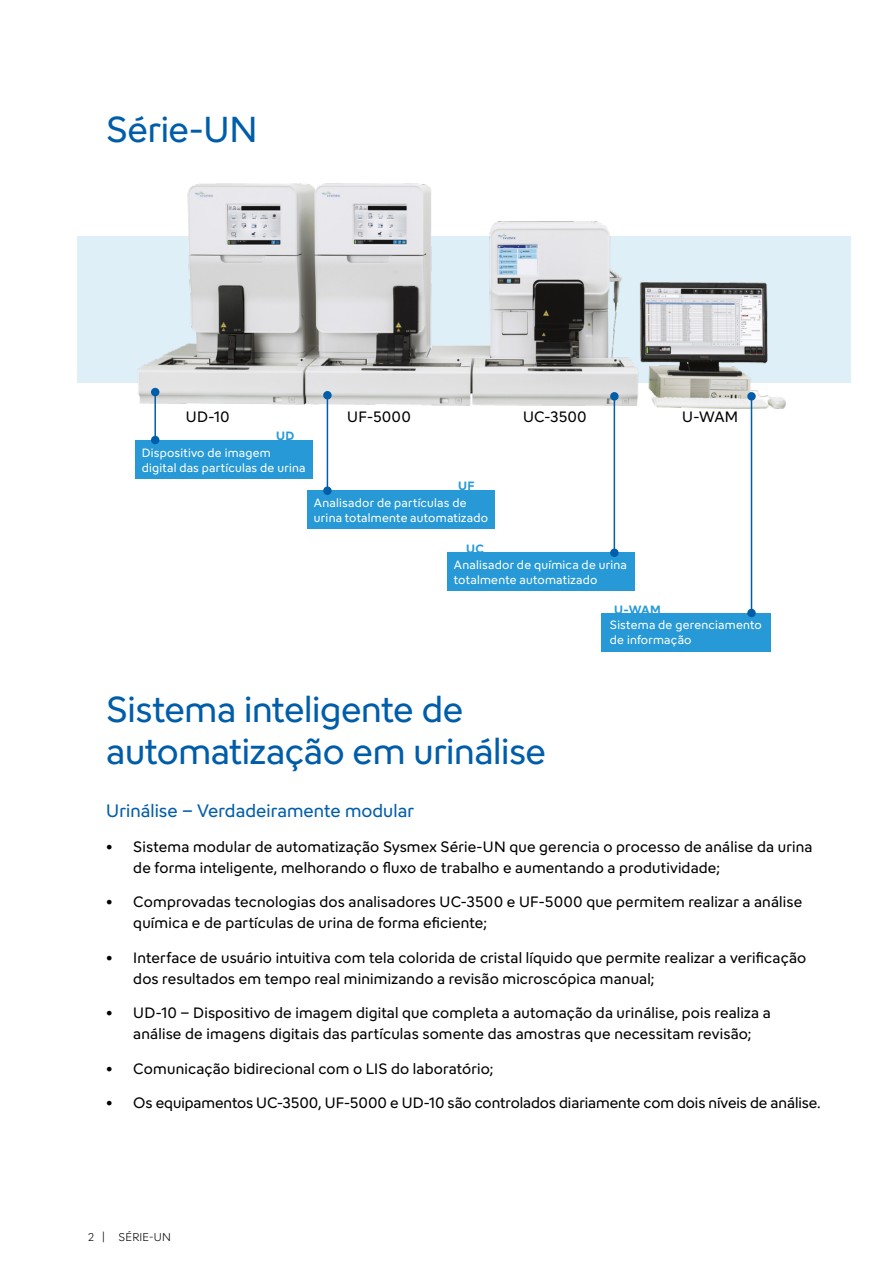
<style>
.page{position:relative;width:893px;height:1263px;background:#fff}
.page>*{position:absolute;margin:0;border:0;box-sizing:border-box;transform-origin:0 0}
.t1{font:36px/42px "Sysmex";letter-spacing:-.01em;color:#005da9}
.t2{font:18px "Sysmex";letter-spacing:.005em;color:#005da9}
.t3{font:15px/21px "Sysmex";letter-spacing:.01em;color:#000}
.t4{font:12px/15px "Sysmex";letter-spacing:.02em;color:#fff}
.t5{font:700 12px "Sysmex";letter-spacing:.02em;color:#2699d6}
.t6{font:300 11.25px "Sysmex";letter-spacing:.01em;color:#000}
</style>
<div class="page">
<div style="left:77px;top:236px;width:773px;height:147px;background:#deeff8"></div>
<div style="left:135px;top:440px;width:178px;height:38px;background:#2699d6"></div>
<div style="left:601px;top:613px;width:170px;height:38px;background:#2699d6"></div>
<img style="left:138px;top:183px;width:648px;height:229px">
<div style="left:308px;top:490px;width:187px;height:38px;background:#2699d6"></div>
<hr style="left:154px;top:394px;width:2px;height:45px;background:#005da9">
<div style="left:151px;top:388px;width:8px;height:8px;background:#005da9;border-radius:50%"></div>
<div style="left:151px;top:436px;width:8px;height:8px;background:#005da9;border-radius:50%"></div>
<hr style="left:327px;top:395px;width:1px;height:97px;background:#005da9">
<div style="left:323px;top:391px;width:9px;height:8px;background:#005da9;border-radius:50%"></div>
<div style="left:323px;top:486px;width:9px;height:9px;background:#005da9;border-radius:50%"></div>
<div style="left:448px;top:552px;width:187px;height:38px;background:#2699d6"></div>
<hr style="left:614px;top:395px;width:1px;height:158px;background:#005da9">
<div style="left:610px;top:392px;width:9px;height:8px;background:#005da9;border-radius:50%"></div>
<div style="left:610px;top:549px;width:9px;height:8px;background:#005da9;border-radius:50%"></div>
<hr style="left:751px;top:397px;width:1px;height:216px;background:#005da9">
<div style="left:747px;top:392px;width:9px;height:8px;background:#005da9;border-radius:50%"></div>
<div style="left:747px;top:609px;width:9px;height:8px;background:#005da9;border-radius:50%"></div>
<h1 class="t1" style="left:106px;top:107px;width:153px">Série-UN</h1>
<p class="t3" style="left:186px;top:405px;width:45px">UD-10</p>
<p class="t5" style="left:276px;top:428px;width:20px">UD</p>
<p class="t4" style="left:142px;top:444px;width:165px">Dispositivo de imagem digital das partículas de urina</p>
<p class="t3" style="left:347px;top:405px;width:65px">UF-5000</p>
<p class="t3" style="left:523px;top:405px;width:65px">UC-3500</p>
<p class="t3" style="left:682px;top:405px;width:57px">U-WAM</p>
<p class="t5" style="left:458px;top:478px;width:18px">UF</p>
<p class="t4" style="left:314px;top:494px;width:176px">Analisador de partículas de urina totalmente automatizado</p>
<p class="t5" style="left:466px;top:541px;width:19px">UC</p>
<p class="t4" style="left:454px;top:556px;width:175px">Analisador de química de urina totalmente automatizado</p>
<p class="t5" style="left:614px;top:602px;width:48px">U-WAM</p>
<p class="t4" style="left:610px;top:617px;width:154px">Sistema de gerenciamento de informação</p>
<h1 class="t1" style="left:106px;top:687px;width:441px">Sistema inteligente de automatização em urinálise</h1>
<p class="t2" style="left:106px;top:799px;width:309px">Urinálise – Verdadeiramente modular</p>
<p class="t3" style="left:133px;top:835px;width:681px;text-indent:-27px">• Sistema modular de automatização Sysmex Série-UN que gerencia o processo de análise da urina de forma inteligente, melhorando o fluxo de trabalho e aumentando a produtividade;</p>
<p class="t3" style="left:133px;top:891px;width:670px;text-indent:-27px">• Comprovadas tecnologias dos analisadores UC-3500 e UF-5000 que permitem realizar a análise química e de partículas de urina de forma eficiente;</p>
<p class="t3" style="left:133px;top:946px;width:674px;text-indent:-27px">• Interface de usuário intuitiva com tela colorida de cristal líquido que permite realizar a verificação dos resultados em tempo real minimizando a revisão microscópica manual;</p>
<p class="t3" style="left:106px;top:1002px;width:666px;text-align:center">• UD-10 – Dispositivo de imagem digital que completa a automação da urinálise, pois realiza a análise de imagens digitais das partículas somente das amostras que necessitam revisão;</p>
<p class="t3" style="left:106px;top:1057px;width:389px">• Comunicação bidirecional com o LIS do laboratório;</p>
<p class="t3" style="left:106px;top:1092px;width:716px">• Os equipamentos UC-3500, UF-5000 e UD-10 são controlados diariamente com dois níveis de análise.</p>
<p class="t6" style="left:88px;top:1230px;width:85px">2 | SÉRIE-UN</p>
</div>
